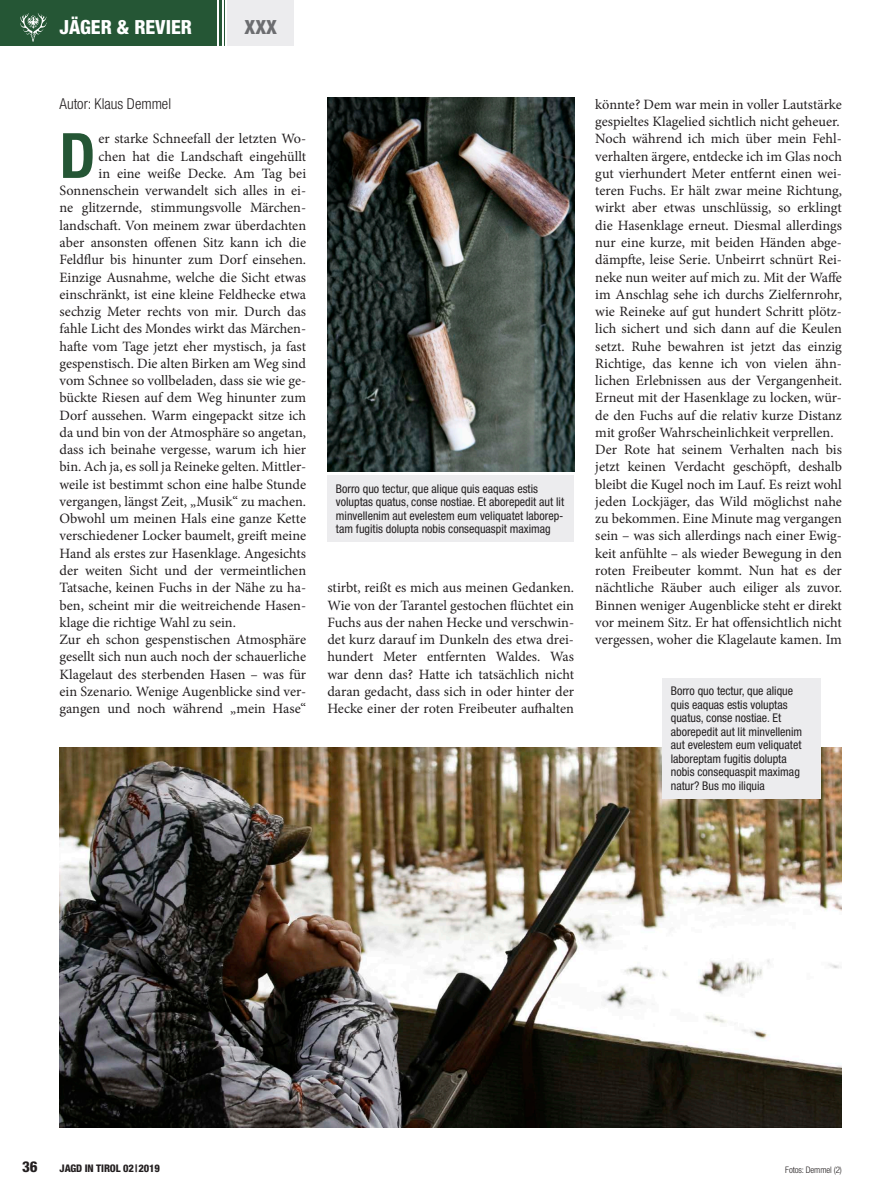
<style>
.page{position:relative;width:893px;height:1191px;background:#fff}
.page>*{position:absolute;margin:0;border:0;box-sizing:border-box;transform-origin:0 0}
.t1{font:700 condensed 62.55px "Helvetica Neue LT Std";color:#255635}
.t2{font:800 condensed 19.5px "Helvetica Neue LT Std";color:#fff}
.t3{font:800 condensed 19.5px "Helvetica Neue LT Std";color:#6c6d70}
.t4{font:300 condensed 15px "Helvetica Neue LT Std";color:#231f20}
.t5{font:800 condensed 15px "Helvetica Neue LT Std";color:#231f20}
.t6{font:14.25px/17.2px "Minion Pro";color:#231f20;text-align:justify}
.t7{font:condensed 12px/13.5px "Helvetica Neue LT Std";color:#231f20}
.t8{font:800 condensed 10.5px "Helvetica Neue LT Std";letter-spacing:-.01em;color:#231f20}
.t9{font:300 condensed 9px "Helvetica Neue LT Std";letter-spacing:-.01em;color:#231f20}
</style>
<div class="page">
<hr style="left:224px;top:0;width:1px;height:46px;background:#255635">
<hr style="left:219px;top:0;width:3px;height:46px;background:#255635">
<div style="left:227px;top:0;width:67px;height:46px;background:#ececee"></div>
<div style="left:0;top:0;width:217px;height:46px;background:#255635"></div>
<img style="left:20px;top:13px;width:27px;height:28px">
<div style="left:327px;top:475px;width:247px;height:66px;background:#ececee"></div>
<img style="left:60px;top:747px;width:782px;height:380px">
<img style="left:327px;top:98px;width:247px;height:373px">
<div style="left:662px;top:678px;width:159px;height:120px;background:#ececee"></div>
<h2 class="t2" style="left:60px;top:15px;width:134px">JÄGER &amp; REVIER</h2>
<h2 class="t3" style="left:244px;top:15px;width:34px">XXX</h2>
<p class="t4" style="left:60px;top:95px;width:113px">Autor: Klaus Demmel</p>
<h1 class="t1" style="left:60px;top:118px;width:37px">D</h1>
<p class="t6" style="left:99px;top:130px;width:209px">er starke Schneefall der letzten Wo-</p>
<p class="t6" style="left:99px;top:148px;width:209px">chen hat die Landschaft eingehüllt</p>
<p class="t6" style="left:99px;top:165px;width:209px">in eine weiße Decke. Am Tag bei</p>
<p class="t6" style="left:60px;top:182px;width:248px">Sonnenschein verwandelt sich alles in ei-</p>
<p class="t6" style="left:60px;top:199px;width:248px">ne glitzernde, stimmungsvolle Märchen-</p>
<p class="t6" style="left:60px;top:217px;width:248px">landschaft. Von meinem zwar überdachten</p>
<p class="t6" style="left:60px;top:234px;width:248px">aber ansonsten offenen Sitz kann ich die</p>
<p class="t6" style="left:60px;top:251px;width:248px">Feldflur bis hinunter zum Dorf einsehen.</p>
<p class="t6" style="left:60px;top:268px;width:248px">Einzige Ausnahme, welche die Sicht etwas</p>
<p class="t6" style="left:60px;top:286px;width:248px">einschränkt, ist eine kleine Feldhecke etwa</p>
<p class="t6" style="left:60px;top:303px;width:248px">sechzig Meter rechts von mir. Durch das</p>
<p class="t6" style="left:60px;top:320px;width:248px">fahle Licht des Mondes wirkt das Märchen-</p>
<p class="t6" style="left:60px;top:337px;width:248px">hafte vom Tage jetzt eher mystisch, ja fast</p>
<p class="t6" style="left:60px;top:355px;width:248px">gespenstisch. Die alten Birken am Weg sind</p>
<p class="t6" style="left:60px;top:372px;width:248px">vom Schnee so vollbeladen, dass sie wie ge-</p>
<p class="t6" style="left:60px;top:389px;width:248px">bückte Riesen auf dem Weg hinunter zum</p>
<p class="t6" style="left:60px;top:406px;width:248px">Dorf aussehen. Warm eingepackt sitze ich</p>
<p class="t6" style="left:60px;top:424px;width:248px">da und bin von der Atmosphäre so angetan,</p>
<p class="t6" style="left:60px;top:441px;width:248px">dass ich beinahe vergesse, warum ich hier</p>
<p class="t6" style="left:60px;top:458px;width:248px">bin. Ach ja, es soll ja Reineke gelten. Mittler-</p>
<p class="t6" style="left:60px;top:475px;width:248px">weile ist bestimmt schon eine halbe Stunde</p>
<p class="t6" style="left:60px;top:493px;width:248px">vergangen, längst Zeit, „Musik“ zu machen.</p>
<p class="t6" style="left:60px;top:510px;width:248px">Obwohl um meinen Hals eine ganze Kette</p>
<p class="t6" style="left:60px;top:527px;width:248px">verschiedener Locker baumelt, greift meine</p>
<p class="t6" style="left:60px;top:544px;width:248px">Hand als erstes zur Hasenklage. Angesichts</p>
<p class="t6" style="left:60px;top:562px;width:248px">der weiten Sicht und der vermeintlichen</p>
<p class="t6" style="left:60px;top:579px;width:248px">Tatsache, keinen Fuchs in der Nähe zu ha-</p>
<p class="t6" style="left:60px;top:596px;width:248px">ben, scheint mir die weitreichende Hasen-</p>
<p class="t6" style="left:60px;top:613px;width:178px">klage die richtige Wahl zu sein.</p>
<p class="t6" style="left:60px;top:631px;width:248px">Zur eh schon gespenstischen Atmosphäre</p>
<p class="t6" style="left:60px;top:648px;width:248px">gesellt sich nun auch noch der schauerliche</p>
<p class="t6" style="left:60px;top:665px;width:248px">Klagelaut des sterbenden Hasen – was für</p>
<p class="t6" style="left:60px;top:682px;width:248px">ein Szenario. Wenige Augenblicke sind ver-</p>
<p class="t6" style="left:60px;top:700px;width:248px">gangen und noch während „mein Hase“</p>
<p class="t7" style="left:336px;top:481px;width:230px">Borro quo tectur, que alique quis eaquas estis voluptas quatus, conse nostiae. Et aborepedit aut lit minvellenim aut evelestem eum veliquatet laborep&shy;tam fugitis dolupta nobis consequaspit maximag</p>
<p class="t6" style="left:327px;top:579px;width:248px">stirbt, reißt es mich aus meinen Gedanken.<br>Wie von der Tarantel gestochen flüchtet ein Fuchs aus der nahen Hecke und verschwin&shy;det kurz darauf im Dunkeln des etwa drei&shy;hundert Meter entfernten Waldes. Was war denn das? Hatte ich tatsächlich nicht daran gedacht, dass sich in oder hinter der Hecke einer der roten Freibeuter aufhalten</p>
<p class="t6" style="left:595px;top:96px;width:248px;text-align:left">könnte? Dem war mein in voller Lautstärke gespieltes Klagelied sichtlich nicht geheuer.<br>Noch während ich mich über mein Fehl&shy;verhalten ärgere, entdecke ich im Glas noch gut vierhundert Meter entfernt einen wei&shy;teren Fuchs. Er hält zwar meine Richtung, wirkt aber etwas unschlüssig, so erklingt die Hasenklage erneut. Diesmal allerdings nur eine kurze, mit beiden Händen abge&shy;dämpfte, leise Serie. Unbeirrt schnürt Rei&shy;neke nun weiter auf mich zu. Mit der Waffe im Anschlag sehe ich durchs Zielfernrohr, wie Reineke auf gut hundert Schritt plötz&shy;lich sichert und sich dann auf die Keulen setzt. Ruhe bewahren ist jetzt das einzig Richtige, das kenne ich von vielen ähn&shy;lichen Erlebnissen aus der Vergangenheit.<br>Erneut mit der Hasenklage zu locken, wür&shy;de den Fuchs auf die relativ kurze Distanz mit großer Wahrscheinlichkeit verprellen.<br>Der Rote hat seinem Verhalten nach bis jetzt keinen Verdacht geschöpft, deshalb bleibt die Kugel noch im Lauf. Es reizt wohl jeden Lockjäger, das Wild möglichst nahe zu bekommen. Eine Minute mag vergangen sein – was sich allerdings nach einer Ewig&shy;keit anfühlte – als wieder Bewegung in den roten Freibeuter kommt. Nun hat es der nächtliche Räuber auch eiliger als zuvor.<br>Binnen weniger Augenblicke steht er direkt vor meinem Sitz. Er hat offensichtlich nicht vergessen, woher die Klagelaute kamen. Im</p>
<p class="t7" style="left:671px;top:684px;width:133px">Borro quo tectur, que alique quis eaquas estis voluptas quatus, conse nostiae. Et aborepedit aut lit minvellenim aut evelestem eum veliquatet laboreptam fugitis dolupta nobis consequaspit maximag natur? Bus mo iliquia</p>
<p class="t5" style="left:22px;top:1157px;width:17px">36</p>
<p class="t8" style="left:60px;top:1162px;width:102px">JAGD IN TIROL 02|2019</p>
<p class="t9" style="left:785px;top:1164px;width:58px">Fotos: Demmel (2)</p>
</div>
